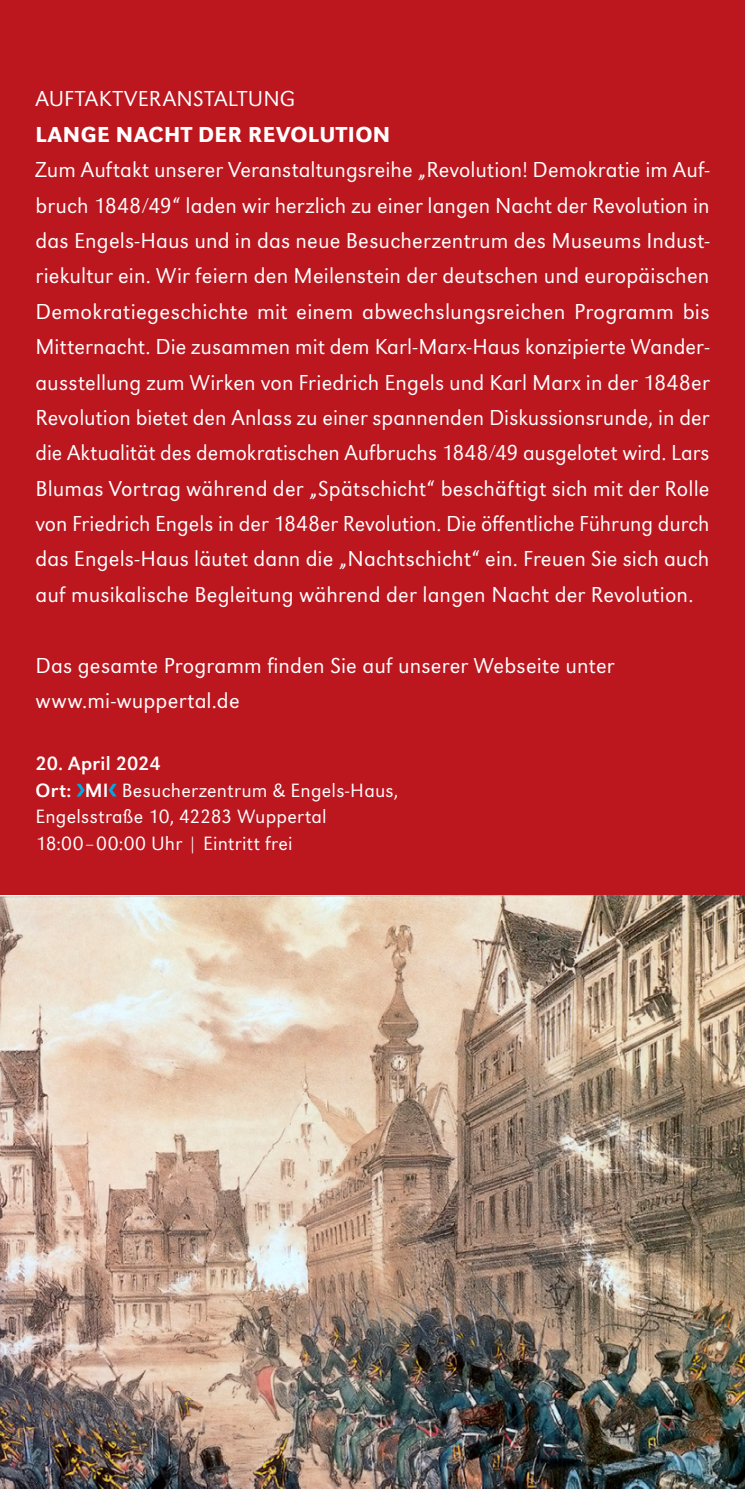
<style>
.page{position:relative;width:745px;height:1489px;background:#fff}
.page>*{position:absolute;margin:0;border:0;box-sizing:border-box;transform-origin:0 0}
.t1{font:300 22.5px/35.2px "URW Grotesk";letter-spacing:.01em;color:#fff;text-align:justify}
.t2{font:500 22.5px "URW Grotesk";letter-spacing:.02em;color:#fff}
.t3{font:300 20px/26.5px "URW Grotesk";letter-spacing:.015em;color:#fff}
.s1{font-weight:400}
</style>
<div class="page">
<div style="left:0;top:0;width:744px;height:895px;background:#bc161f"></div>
<svg style="left:76px;top:783px;width:9px;height:13px"></svg>
<svg style="left:108px;top:783px;width:9px;height:13px"></svg>
<img style="left:0;top:895px;width:744px;height:593px">
<p class="t1" style="left:35px;top:81px;width:261px">AUFTAKTVERANSTALTUNG</p>
<p class="t2" style="left:35px;top:121px;width:356px">LANGE NACHT DER REVOLUTION</p>
<p class="t1" style="left:35px;top:152px;width:675px">Zum Auftakt unserer Veranstaltungsreihe „Revolution! Demokratie im Auf&shy;bruch 1848/49“ laden wir herzlich zu einer langen Nacht der Revolution in das Engels-Haus und in das neue Besucherzentrum des Museums Indust&shy;riekultur ein. Wir feiern den Meilenstein der deutschen und europäischen Demokratiegeschichte mit einem abwechslungsreichen Programm bis Mitternacht. Die zusammen mit dem Karl-Marx-Haus konzipierte Wander&shy;ausstellung zum Wirken von Friedrich Engels und Karl Marx in der 1848er Revolution bietet den Anlass zu einer spannenden Diskussionsrunde, in der die Aktualität des demokratischen Aufbruchs 1848/49 ausgelotet wird. Lars Blumas Vortrag während der „Spätschicht“ beschäftigt sich mit der Rolle von Friedrich Engels in der 1848er Revolution. Die öffentliche Führung durch das Engels-Haus läutet dann die „Nachtschicht“ ein. Freuen Sie sich auch auf musikalische Begleitung während der langen Nacht der Revolution.</p>
<p class="t1" style="left:35px;top:647px;width:580px">Das gesamte Programm finden Sie auf unserer Webseite unter www.mi-wuppertal.de</p>
<p class="t3" style="left:35px;top:750px;width:364px"><span class="s1">20. April 2024<br>Ort: MI</span> Besucherzentrum &amp; Engels-Haus,<br>Engelsstraße 10, 42283 Wuppertal<br>18:00 – 00:00 Uhr | Eintritt frei</p>
</div>
